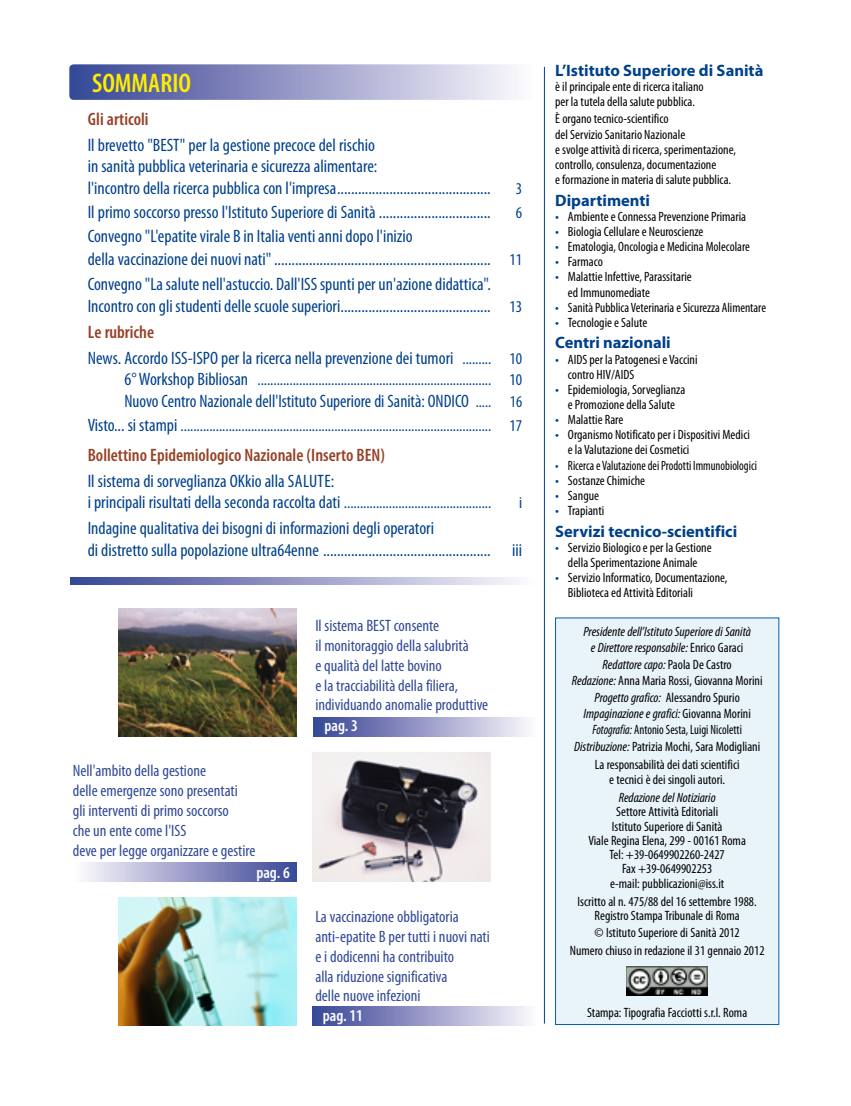
<style>
.page{position:relative;width:851px;height:1106px;background:#fff}
.page>*{position:absolute;margin:0;border:0;box-sizing:border-box;transform-origin:0 0}
.t1{font:600 condensed 27px "Myriad Pro";color:#ffed00}
.t2{font:condensed 18px/21.6px "Myriad Pro";color:#00418c}
.t3{font:600 condensed 18px "Myriad Pro";color:#964227}
.t4{font:condensed 16.5px/19.8px "Myriad Pro";color:#324a97}
.t5{font:condensed 16.5px "Myriad Pro";color:#00418c}
.t6{font:700 16.5px "Myriad Pro";color:#00418c}
.t7{font:600 condensed 16.5px "Myriad Pro";color:#fff}
.t8{font:condensed 13.5px/15.1px "Myriad Pro";color:#000;text-align:center}
.t9{font:italic condensed 13.5px/16.4px "Myriad Pro";color:#000;text-align:center}
.t10{font:condensed 13.5px "Myriad Pro";color:#000;scale:.96 1}
.t11{font:condensed 13.5px "Myriad Pro";color:#000;scale:.9 1}
.s1{font-size:16.5px}
.s2{font-weight:600;color:#964227}
.s3{font-size:18px}
.s4{font-style:italic;font-stretch:normal;color:#00418c}
.s5{font-style:normal}
</style>
<div class="page">
<div style="left:555px;top:618px;width:223px;height:406px;background:#e9f3fa"></div>
<div style="left:555px;top:617px;width:224px;height:407px;border:1px solid #0061a9"></div>
<hr style="left:544px;top:67px;width:1px;height:956px;background:#00418c">
<svg style="left:69px;top:64px;width:447px;height:36px;background:#979cc7"></svg>
<svg style="left:70px;top:577px;width:447px;height:7px;background:#969ac7"></svg>
<svg style="left:86px;top:863px;width:210px;height:18px;background:#979bc7"></svg>
<svg style="left:314px;top:718px;width:213px;height:18px;background:#9599c6"></svg>
<svg style="left:312px;top:1006px;width:215px;height:19px;background:#9599c6"></svg>
<img style="left:119px;top:897px;width:177px;height:128px">
<img style="left:626px;top:966px;width:81px;height:29px">
<img style="left:312px;top:752px;width:178px;height:129px">
<img style="left:119px;top:608px;width:177px;height:128px">
<h1 class="t1" style="left:92px;top:66px;width:100px">SOMMARIO</h1>
<h2 class="t3" style="left:88px;top:108px;width:62px">Gli articoli</h2>
<h2 class="t2" style="left:88px;top:134px;width:404px">Il brevetto "BEST" per la gestione precoce del rischio<br>in sanità pubblica veterinaria e sicurezza alimentare:<br>l'incontro della ricerca pubblica con l'impresa............................................</h2>
<p class="t5" style="left:516px;top:179px;width:8px">3</p>
<h2 class="t2" style="left:88px;top:201px;width:404px">Il primo soccorso presso l'Istituto Superiore di Sanità ................................</h2>
<p class="t5" style="left:516px;top:202px;width:8px">6</p>
<h2 class="t2" style="left:88px;top:225px;width:436px;line-height:22.5px">Convegno "L'epatite virale B in Italia venti anni dopo l'inizio<br>della vaccinazione dei nuovi nati".............................................................. <span class="s1">11</span></h2>
<h2 class="t2" style="left:88px;top:272px;width:436px;line-height:22.5px">Convegno "La salute nell'astuccio. Dall'ISS spunti per un'azione didattica".<br>Incontro con gli studenti delle scuole superiori........................................... <span class="s1">13</span></h2>
<h2 class="t2" style="left:88px;top:319px;width:436px;line-height:25.8px"><span class="s2">Le rubriche<br></span>News. Accordo ISS-ISPO per la ricerca nella prevenzione dei tumori <span class="s1">......... 10</span></h2>
<p class="t5" style="left:124px;top:370px;width:399px"><span class="s3">6° Workshop Bibliosan</span> ......................................................................... 10</p>
<h2 class="t2" style="left:124px;top:390px;width:399px">Nuovo Centro Nazionale dell'Istituto Superiore di Sanità: ONDICO <span class="s1">..... 16</span></h2>
<p class="t5" style="left:88px;top:415px;width:436px"><span class="s3">Visto... si stampi</span> ................................................................................................. 17</p>
<h2 class="t3" style="left:88px;top:444px;width:299px">Bollettino Epidemiologico Nazionale (Inserto BEN)</h2>
<h2 class="t2" style="left:88px;top:470px;width:248px">Il sistema di sorveglianza OKkio alla Salute:</h2>
<p class="t5" style="left:88px;top:493px;width:405px"><span class="s3">i principali risultati della seconda raccolta dati</span> ..............................................</p>
<p class="t5" style="left:519px;top:493px;width:5px">i</p>
<h2 class="t2" style="left:88px;top:517px;width:436px">Indagine qualitativa dei bisogni di informazioni degli operatori<br>di distretto sulla popolazione ultra64enne ................................................ iii</h2>
<p class="t4" style="left:73px;top:761px;width:184px">Nell'ambito della gestione<br>delle emergenze sono presentati<br>gli interventi di primo soccorso<br>che un ente come l'ISS<br>deve per legge organizzare e gestire</p>
<p class="t7" style="left:256px;top:862px;width:35px">pag. 6</p>
<p class="t4" style="left:315px;top:615px;width:174px">Il sistema BEST consente<br>il monitoraggio della salubrità<br>e qualità del latte bovino<br>e la tracciabilità della filiera, individuando anomalie produttive</p>
<p class="t7" style="left:324px;top:715px;width:35px">pag. 3</p>
<p class="t4" style="left:315px;top:906px;width:176px">La vaccinazione obbligatoria anti-epatite B per tutti i nuovi nati e i dodicenni ha contribuito<br>alla riduzione significativa<br>delle nuove infezioni</p>
<p class="t7" style="left:323px;top:1005px;width:42px">pag. 11</p>
<p class="t6" style="left:555px;top:59px;width:210px">L’Istituto Superiore di Sanità</p>
<p class="t8" style="left:555px;top:79px;width:150px;text-align:left">è il principale ente di ricerca italiano per la tutela della salute pubblica.</p>
<p class="t8" style="left:555px;top:111px;width:182px;text-align:left">è organo tecnico-scientifico<br>del Servizio Sanitario Nazionale<br>e svolge attività di ricerca, sperimentazione, controllo, consulenza, documentazione<br>e formazione in materia di salute pubblica.</p>
<p class="t6" style="left:555px;top:189px;width:96px">Dipartimenti</p>
<p class="t8" style="left:555px;top:208px;width:192px"><span class="s4">•</span> Ambiente e Connessa Prevenzione Primaria</p>
<p class="t8" style="left:555px;top:224px;width:150px"><span class="s4">•</span> Biologia Cellulare e Neuroscienze</p>
<p class="t8" style="left:555px;top:239px;width:196px"><span class="s4">•</span> Ematologia, Oncologia e Medicina Molecolare</p>
<p class="t8" style="left:555px;top:254px;width:49px"><span class="s4">•</span> Farmaco</p>
<p class="t8" style="left:568px;top:269px;width:125px;text-align:left;text-indent:-13px"><span class="s4">•</span> Malattie Infettive, Parassitarie ed Immunomediate</p>
<p class="t10" style="left:555px;top:299px;width:221px"><span class="s4">•</span> Sanità Pubblica Veterinaria e Sicurezza Alimentare</p>
<p class="t8" style="left:555px;top:315px;width:94px"><span class="s4">•</span> Tecnologie e Salute</p>
<p class="t6" style="left:555px;top:332px;width:117px">Centri nazionali</p>
<p class="t8" style="left:568px;top:351px;width:131px;text-align:left;text-indent:-13px"><span class="s4">•</span> AIDS per la Patogenesi e Vaccini contro HIV/AIDS</p>
<p class="t8" style="left:555px;top:381px;width:132px"><span class="s4">•</span> Epidemiologia, Sorveglianza e Promozione della Salute</p>
<p class="t8" style="left:555px;top:412px;width:70px"><span class="s4">•</span> Malattie Rare</p>
<p class="t8" style="left:568px;top:427px;width:183px;text-align:left;text-indent:-13px"><span class="s4">•</span> Organismo Notificato per i Dispositivi Medici e la Valutazione dei Cosmetici</p>
<p class="t11" style="left:555px;top:457px;width:226px"><span class="s4">•</span> Ricerca e Valutazione dei Prodotti Immunobiologici</p>
<p class="t8" style="left:555px;top:472px;width:91px"><span class="s4">•</span> Sostanze Chimiche</p>
<p class="t8" style="left:555px;top:488px;width:45px"><span class="s4">•</span> Sangue</p>
<p class="t8" style="left:555px;top:503px;width:51px"><span class="s4">•</span> Trapianti</p>
<p class="t6" style="left:555px;top:520px;width:183px">Servizi tecnico-scientifici</p>
<p class="t8" style="left:555px;top:539px;width:158px"><span class="s4">•</span> Servizio Biologico e per la Gestione della Sperimentazione Animale</p>
<p class="t8" style="left:568px;top:570px;width:161px;text-align:left;text-indent:-13px"><span class="s4">•</span> Servizio Informatico, Documentazione,<br>Biblioteca ed Attività Editoriali</p>
<p class="t9" style="left:571px;top:623px;width:192px">Presidente dell’Istituto Superiore di Sanità<br>e Direttore responsabile: <span class="s5">Enrico Garaci </span>Redattore capo: <span class="s5">Paola De Castro<br></span>Redazione: <span class="s5">Anna Maria Rossi, Giovanna Morini </span>Progetto grafico: <span class="s5">Alessandro Spurio </span>Impaginazione e grafici: <span class="s5">Giovanna Morini </span>Fotografia: <span class="s5">Antonio Sesta, Luigi Nicoletti </span>Distribuzione: <span class="s5">Patrizia Mochi, Sara Modigliani</span></p>
<p class="t8" style="left:594px;top:757px;width:146px;line-height:14.2px">La responsabilità dei dati scientifici e tecnici è dei singoli autori.</p>
<p class="t9" style="left:618px;top:789px;width:98px">Redazione del Notiziario</p>
<p class="t8" style="left:588px;top:804px;width:159px;line-height:14.2px">Settore Attività Editoriali<br>Istituto Superiore di Sanità<br>Viale Regina Elena, 299 - 00161 Roma<br>Tel: +39-0649902260-2427<br>Fax +39-0649902253<br>e-mail: pubblicazioni@iss.it</p>
<p class="t8" style="left:577px;top:894px;width:181px;line-height:14.2px">Iscritto al n. 475/88 del 16 settembre 1988.<br>Registro Stampa Tribunale di Roma</p>
<p class="t8" style="left:569px;top:923px;width:196px;line-height:18.5px">© Istituto Superiore di Sanità 2012<br>Numero chiuso in redazione il 31 gennaio 2012</p>
<p class="t8" style="left:587px;top:1004px;width:162px">Stampa: Tipografia Facciotti s.r.l. Roma</p>
</div>
